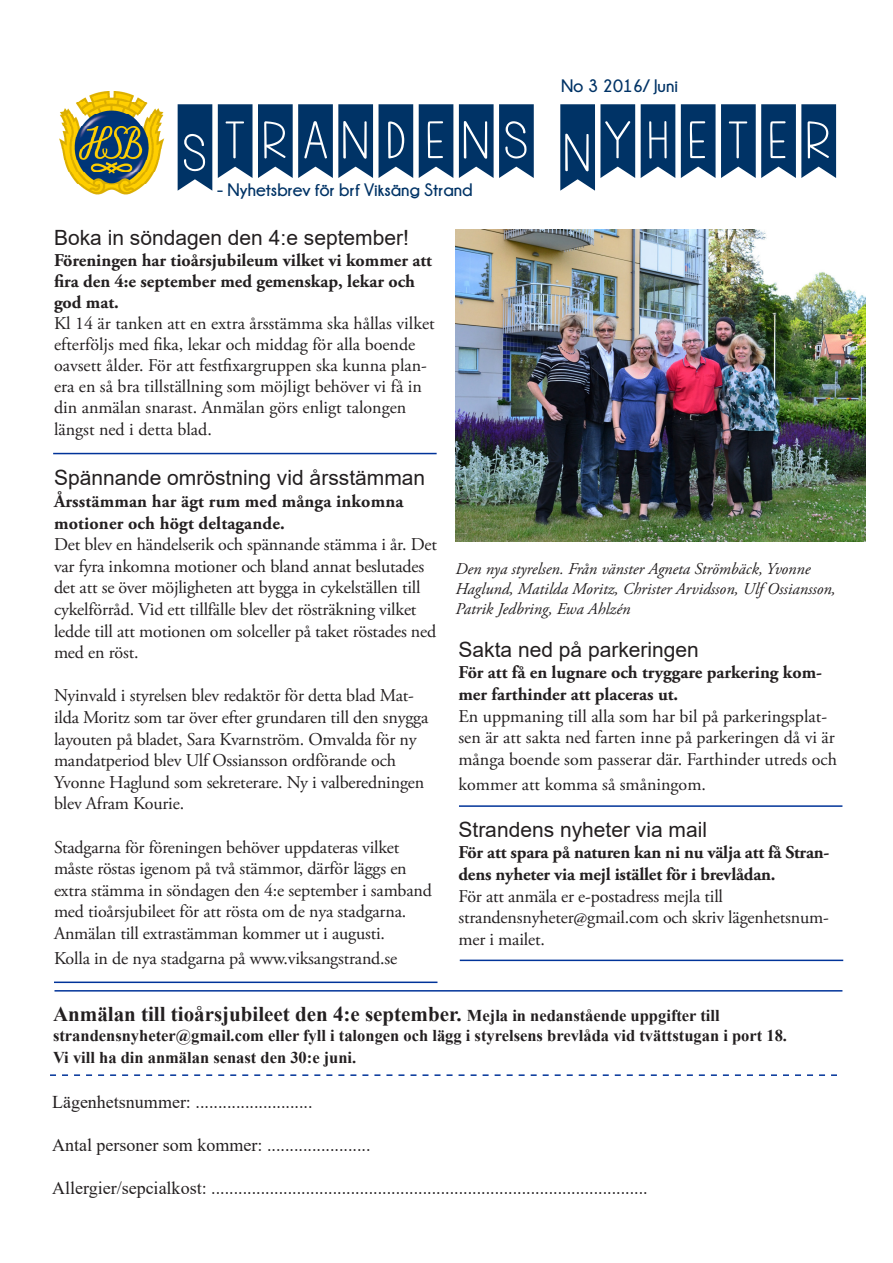
<style>
.page{position:relative;width:893px;height:1263px;background:#fff}
.page>*{position:absolute;margin:0;border:0;box-sizing:border-box;transform-origin:0 0}
.t1{font:108px "KGA Little Swag";color:#036}
.t2{font:21px "Arial";color:#231f20}
.t3{font:700 21px "Times New Roman";color:#231f20}
.t4{font:18px/21.6px "Adobe Garamond Pro";letter-spacing:-.01em;color:#231f20}
.t5{font:700 18px/21.6px "Adobe Garamond Pro";color:#231f20}
.t6{font:18px "Times New Roman";color:#231f20}
.t7{font:700 18px "Champagne&Limousines";color:#036}
.t8{font:700 16.5px "Times New Roman";color:#231f20}
.t9{font:italic 16.5px/19.8px "Adobe Garamond Pro";color:#231f20}
.s1{font-size:16.5px}
</style>
<div class="page">
<img style="left:59px;top:91px;width:106px;height:104px">
<hr style="left:53px;top:453px;width:384px;height:1px;background:#039">
<hr style="left:54px;top:981px;width:383px;height:2px;background:#039">
<img style="left:455px;top:230px;width:410px;height:312px">
<hr style="left:54px;top:990px;width:788px;height:1px;background:#039">
<svg style="left:50px;top:1074px;width:787px;height:2px"></svg>
<hr style="left:459px;top:805px;width:383px;height:2px;background:#039">
<hr style="left:460px;top:959px;width:383px;height:2px;background:#039">
<p class="t7" style="left:561px;top:76px;width:119px">No 3 2016/ Juni</p>
<p class="t1" style="left:175px;top:102px;width:665px">Strandens Nyheter</p>
<p class="t7" style="left:217px;top:179px;width:257px">- Nyhetsbrev för brf Viksäng Strand</p>
<p class="t2" style="left:54px;top:223px;width:356px">Boka in söndagen den 4:e september!</p>
<p class="t5" style="left:54px;top:250px;width:380px;line-height:21px">Föreningen har tioårsjubileum vilket vi kommer att fira den 4:e september med gemenskap, lekar och god mat.</p>
<p class="t4" style="left:54px;top:314px;width:382px;line-height:21.1px">Kl 14 är tanken att en extra årsstämma ska hållas vilket efterföljs med fika, lekar och middag för alla boende oavsett ålder. För att festfixargruppen ska kunna plan&shy;era en så bra tillställning som möjligt behöver vi få in din anmälan snarast. Anmälan görs enligt talongen längst ned i detta blad.</p>
<p class="t2" style="left:54px;top:463px;width:373px">Spännande omröstning vid årsstämman</p>
<p class="t5" style="left:54px;top:491px;width:351px">Årsstämman har ägt rum med många inkomna motioner och högt deltagande.</p>
<p class="t4" style="left:54px;top:534px;width:384px">Det blev en händelserik och spännande stämma i år. Det var fyra inkomna motioner och bland annat beslutades det att se över möjligheten att bygga in cykelställen till cykelförråd. Vid ett tillfälle blev det rösträkning vilket ledde till att motionen om solceller på taket röstades ned med en röst.</p>
<p class="t4" style="left:54px;top:685px;width:376px">Nyinvald i styrelsen blev redaktör för detta blad Mat&shy;ilda Moritz som tar över efter grundaren till den snygga layouten på bladet, Sara Kvarnström. Omvalda för ny mandatperiod blev Ulf Ossiansson ordförande och Yvonne Haglund som sekreterare. Ny i valberedningen blev Afram Kourie.</p>
<p class="t4" style="left:54px;top:837px;width:379px">Stadgarna för föreningen behöver uppdateras vilket måste röstas igenom på två stämmor, därför läggs en extra stämma in söndagen den 4:e september i samband med tioårsjubileet för att rösta om de nya stadgarna.<br>Anmälan till extrastämman kommer ut i augusti.</p>
<p class="t4" style="left:54px;top:948px;width:345px">Kolla in de nya stadgarna på www.viksangstrand.se</p>
<p class="t9" style="left:455px;top:560px;width:382px">Den nya styrelsen. Från vänster Agneta Strömbäck, Yvonne<br>Haglund, Matilda Moritz, Christer Arvidsson, Ulf Ossiansson,<br>Patrik Jedbring, Ewa Ahlzén</p>
<p class="t2" style="left:458px;top:635px;width:242px">Sakta ned på parkeringen</p>
<p class="t5" style="left:458px;top:662px;width:365px">För att få en lugnare och tryggare parkering kom&shy;mer farthinder att placeras ut.</p>
<p class="t4" style="left:458px;top:706px;width:380px">En uppmaning till alla som har bil på parkeringsplat&shy;sen är att sakta ned farten inne på parkeringen då vi är många boende som passerar där. Farthinder utreds och</p>
<p class="t4" style="left:458px;top:774px;width:249px">kommer att komma så småningom.</p>
<p class="t2" style="left:458px;top:815px;width:250px">Strandens nyheter via mail</p>
<p class="t5" style="left:458px;top:842px;width:373px">För att spara på naturen kan ni nu välja att få Stran&shy;dens nyheter via mejl istället för i brevlådan.</p>
<p class="t4" style="left:458px;top:886px;width:266px">För att anmäla er e-postadress mejla till</p>
<p class="t4" style="left:458px;top:907px;width:372px">strandensnyheter@gmail.com och skriv lägenhetsnum&shy;mer i mailet.</p>
<p class="t3" style="left:53px;top:999px;width:668px">Anmälan till tioårsjubileet den 4:e september. <span class="s1">Mejla in nedanstående uppgifter till</span></p>
<p class="t8" style="left:53px;top:1024px;width:735px">strandensnyheter@gmail.com eller fyll i talongen och lägg i styrelsens brevlåda vid tvättstugan i port 18.</p>
<p class="t8" style="left:53px;top:1045px;width:305px">Vi vill ha din anmälan senast den 30:e juni.</p>
<p class="t6" style="left:52px;top:1089px;width:262px">Lägenhetsnummer: ..........................</p>
<p class="t6" style="left:52px;top:1132px;width:320px">Antal personer som kommer: .......................</p>
<p class="t6" style="left:52px;top:1175px;width:597px">Allergier/sepcialkost: .................................................................................................</p>
</div>
